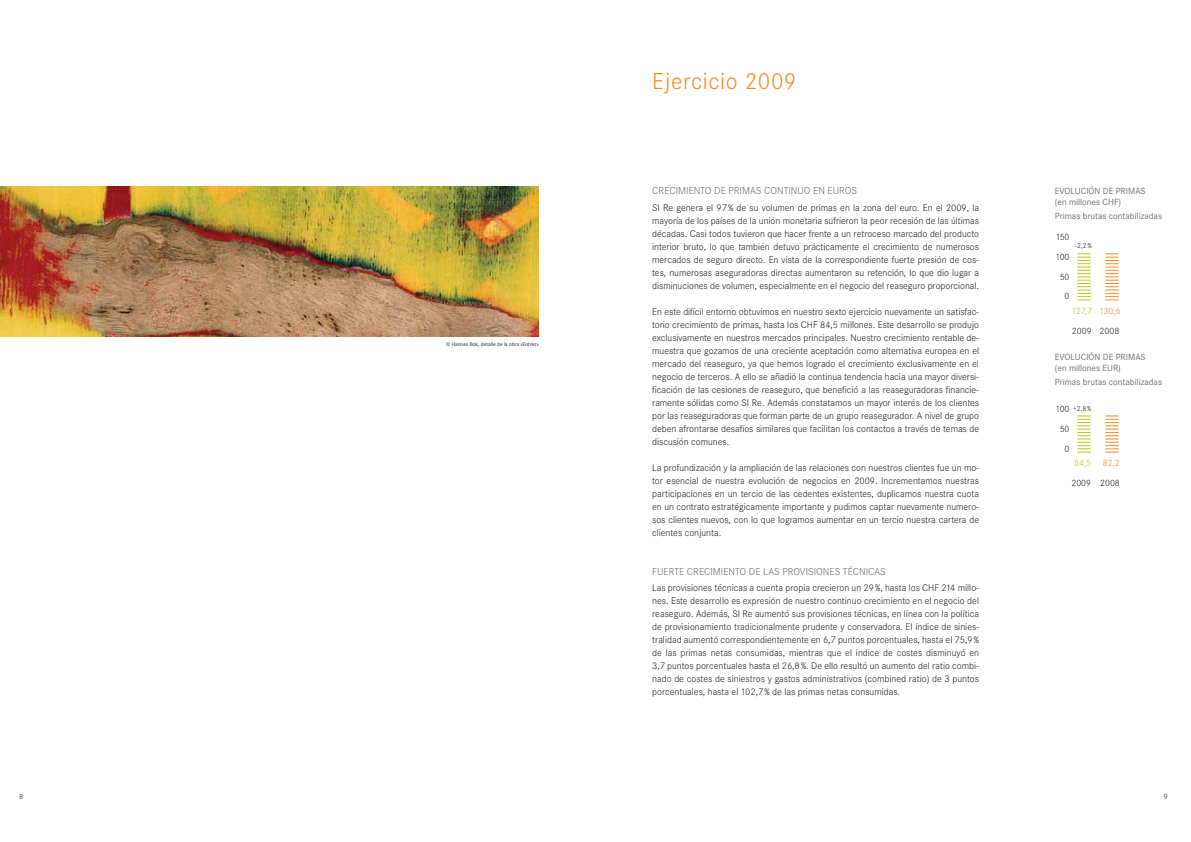
<style>
.page{position:relative;width:1191px;height:842px;background:#fff}
.page>*{position:absolute;margin:0;border:0;box-sizing:border-box;transform-origin:0 0}
.t1{font:300 24px "Corporate S";letter-spacing:.025em;color:#f68b1f}
.t2{font:300 10.5px "Corporate S";color:#6d6e71}
.t3{font:300 10px/13px "Corporate S";letter-spacing:-.005em;color:#231f20;text-align:justify}
.t4{font:300 9.5px/19.9px "Corporate S";color:#231f20;text-align:right}
.t5{font:300 9.5px "Corporate S";color:#bbc31e}
.t6{font:300 9.5px "Corporate S";color:#f68b1f}
.t7{font:9.3px/10.5px "Corporate S";color:#6d6e71}
.t8{font:300 8px "Corporate S";color:#231f20}
.t9{font:300 7.5px "Corporate S";color:#231f20}
.t10{font:5.5px "Corporate S";color:#231f20}
</style>
<div class="page">
<img style="left:0;top:186px;width:539px;height:150px">
<svg style="left:1077px;top:253px;width:13px;height:47px"></svg>
<svg style="left:1105px;top:253px;width:13px;height:47px"></svg>
<svg style="left:1077px;top:416px;width:13px;height:37px"></svg>
<svg style="left:1105px;top:416px;width:13px;height:37px"></svg>
<p class="t10" style="left:446px;top:341px;width:94px">© Hannes Bok, detalle de la obra «Entrez»</p>
<h1 class="t1" style="left:652px;top:68px;width:146px">Ejercicio 2009</h1>
<p class="t2" style="left:652px;top:185px;width:205px">Creci mi ento de pri mas conti nuo en euros</p>
<p class="t3" style="left:652px;top:201px;width:328px">SI Re genera el 97% de su volumen de primas en la zona del euro. En el 2009, la mayoría de los países de la unión monetaria sufrieron la peor recesión de las últimas décadas. Casi todos tuvieron que hacer frente a un retroceso marcado del producto interior bruto, lo que también detuvo prácticamente el crecimiento de numerosos mercados de seguro directo. En vista de la correspondiente fuerte presión de cos&shy;tes, numerosas aseguradoras directas aumentaron su retención, lo que dio lugar a disminuciones de volumen, especialmente en el negocio del reaseguro proporcional.</p>
<p class="t3" style="left:652px;top:305px;width:328px">En este difícil entorno obtuvimos en nuestro sexto ejercicio nuevamente un satisfac&shy;torio crecimiento de primas, hasta los CHF 84,5 millones. Este desarrollo se produjo exclusivamente en nuestros mercados principales. N uestro crecimiento rentable de&shy;muestra que gozamos de una creciente aceptación como alternativa europea en el mercado del reaseguro, ya que hemos logrado el crecimiento exclusivamente en el negocio de terceros. A ello se añadió la continua tendencia hacia una mayor diversi&shy;ficación de las cesiones de reaseguro, que benefició a las reaseguradoras financie&shy;ramente sólidas como SI Re. Además constatamos un mayor interés de los clientes por las reaseguradoras que forman parte de un grupo reasegurador. A nivel de grupo deben afrontarse desafíos similares que facilitan los contactos a través de temas de discusión comunes.</p>
<p class="t3" style="left:652px;top:461px;width:328px">La profundización y la ampliación de las relaciones con nuestros clientes fue un mo&shy;tor esencial de nuestra evolución de negocios en 2009. Incrementamos nuestras participaciones en un tercio de las cedentes existentes, duplicamos nuestra cuota en un contrato estratégicamente importante y pudimos captar nuevamente numero&shy;sos clientes nuevos, con lo que logramos aumentar en un tercio nuestra cartera de clientes conjunta.</p>
<p class="t2" style="left:652px;top:565px;width:234px">Fuerte creci mi ento de las provisiones técnicas</p>
<p class="t3" style="left:652px;top:581px;width:328px">Las provisiones técnicas a cuenta propia crecieron un 29%, hasta los CHF 214 millo&shy;nes. Este desarrollo es expresión de nuestro continuo crecimiento en el negocio del reaseguro. Además, SI Re aumentó sus provisiones técnicas, en línea con la política de provisionamiento tradicionalmente prudente y conservadora. El índice de sinies&shy;tralidad aumentó correspondientemente en 6,7 puntos porcentuales, hasta el 75,9% de las primas netas consumidas, mientras que el índice de costes disminuyó en 3,7 puntos porcentuales hasta el 26,8%. De ello resultó un aumento del ratio combi&shy;nado de costes de siniestros y gastos administrativos (combined ratio) de 3 puntos porcentuales, hasta el 102,7% de las primas netas consumidas.</p>
<p class="t7" style="left:1054px;top:186px;width:92px">EVOLUCIÓN DE PRIMAS (en millones CHF)</p>
<p class="t7" style="left:1054px;top:211px;width:109px">Primas brutas contabilizadas</p>
<p class="t4" style="left:1055px;top:227px;width:16px">150<br>100<br>50<br>0</p>
<p class="t9" style="left:1075px;top:241px;width:18px">-2,2%</p>
<p class="t5" style="left:1072px;top:306px;width:22px">127,7</p>
<p class="t4" style="left:1072px;top:321px;width:21px">2009</p>
<p class="t6" style="left:1099px;top:306px;width:23px">130,6</p>
<p class="t4" style="left:1099px;top:321px;width:21px">2008</p>
<p class="t7" style="left:1054px;top:352px;width:92px">EVOLUCIÓN DE PRIMAS (en millones EUR)</p>
<p class="t7" style="left:1054px;top:377px;width:109px">Primas brutas contabilizadas</p>
<p class="t4" style="left:1055px;top:399px;width:16px">100<br>50<br>0</p>
<p class="t9" style="left:1072px;top:405px;width:20px">+2,8%</p>
<p class="t5" style="left:1074px;top:458px;width:19px">84,5</p>
<p class="t4" style="left:1071px;top:473px;width:21px">2009</p>
<p class="t6" style="left:1102px;top:458px;width:19px">82,2</p>
<p class="t4" style="left:1100px;top:473px;width:21px">2008</p>
<p class="t8" style="left:19px;top:792px;width:6px">8</p>
<p class="t8" style="left:1163px;top:792px;width:6px">9</p>
</div>
